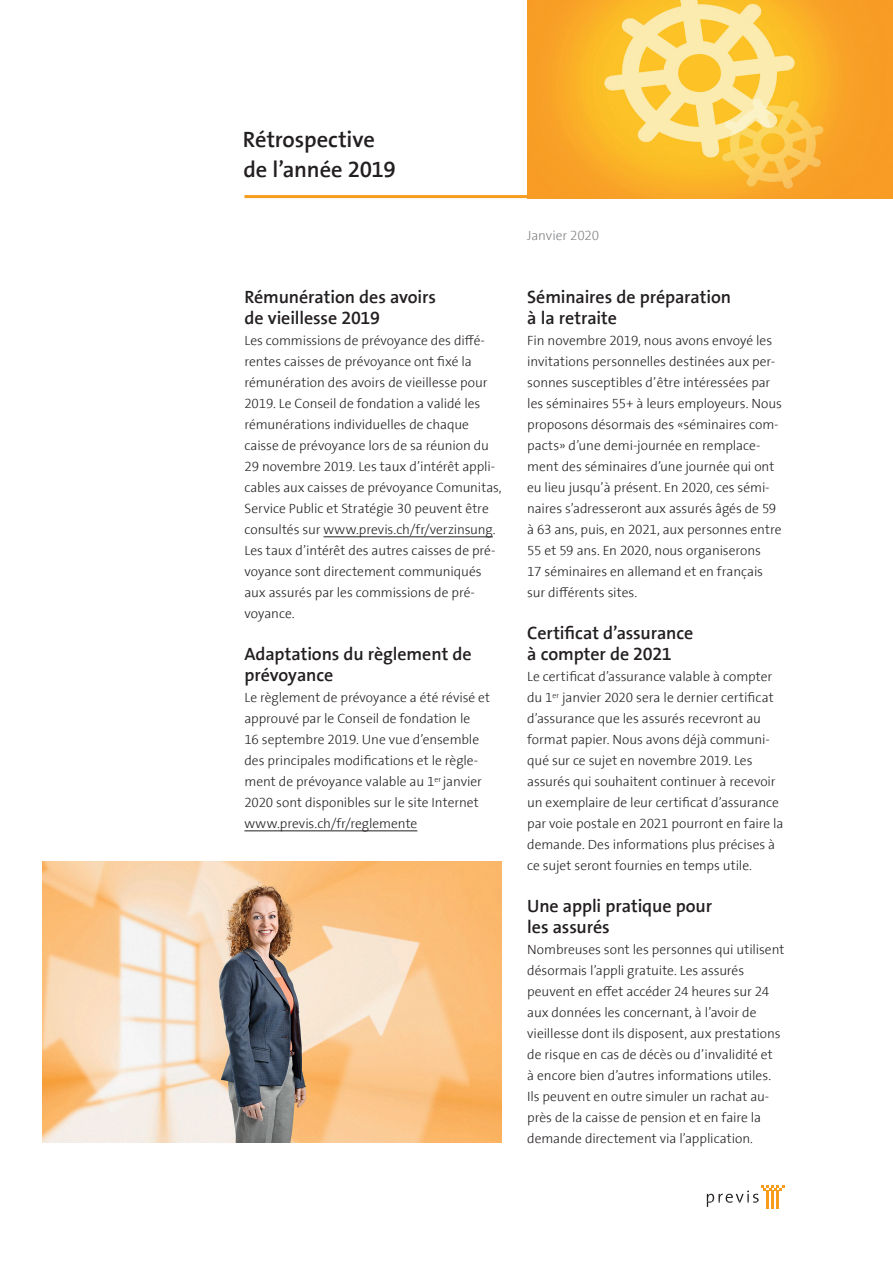
<style>
.page{position:relative;width:893px;height:1263px;background:#fff}
.page>*{position:absolute;margin:0;border:0;box-sizing:border-box;transform-origin:0 0}
.Haupttitel{font:300 22.5px "Previs The Sans";letter-spacing:-.01em;color:#231f20}
.Titel{font:300 18px/21px "Previs The Sans";letter-spacing:-.005em;color:#231f20}
.Lauftext{font:300 13.5px/21px "Previs The Sans";letter-spacing:-.005em;color:#231f20}
.Lauftext-2{font:300 13.5px "Previs The Sans";letter-spacing:-.01em;color:#808285}
</style>
<div class="page">
<hr style="left:323px;top:536px;width:170px;height:1px;background:#231f20">
<hr style="left:244px;top:830px;width:173px;height:1px;background:#231f20">
<svg style="left:707px;top:1185px;width:77px;height:23px"></svg>
<img style="left:42px;top:862px;width:460px;height:281px">
<img style="left:527px;top:0;width:366px;height:198px">
<hr style="left:244px;top:195px;width:283px;height:3px;background:#f89c1c">
<p class="Haupttitel" style="left:243px;top:128px;width:133px">Rétrospective</p>
<p class="Haupttitel" style="left:243px;top:158px;width:154px">de l’année 2019</p>
<p class="Titel" style="left:244px;top:287px;width:193px">Rémunération des avoirs de vieillesse 2019</p>
<p class="Lauftext" style="left:244px;top:331px;width:242px">Les commissions de prévoyance des diffé&shy;rentes caisses de prévoyance ont fixé la</p>
<p class="Lauftext" style="left:244px;top:373px;width:244px">rémunération des avoirs de vieillesse pour<br>2019. Le Conseil de fondation a validé les</p>
<p class="Lauftext" style="left:244px;top:415px;width:259px">rémunérations individuelles de chaque caisse de prévoyance lors de sa réunion du 29 novembre 2019. Les taux d’intérêt appli&shy;cables aux caisses de prévoyance Comunitas, Service Public et Stratégie 30 peuvent être consultés sur www.previs.ch/fr/verzinsung.<br>Les taux d’intérêt des autres caisses de pré&shy;voyance sont directement communiqués aux assurés par les commissions de pré&shy;voyance.</p>
<p class="Titel" style="left:244px;top:644px;width:229px">Adaptations du règlement de prévoyance</p>
<p class="Lauftext" style="left:244px;top:688px;width:247px">Le règlement de prévoyance a été révisé et approuvé par le Conseil de fondation le<br>16 septembre 2019. Une vue d’ensemble des principales modifications et le règle&shy;ment de prévoyance valable au 1<sup>er</sup> janvier</p>
<p class="Lauftext" style="left:244px;top:793px;width:236px">2020 sont disponibles sur le site Internet www.previs.ch/fr/reglemente</p>
<p class="Lauftext-2" style="left:527px;top:229px;width:73px">Janvier 2020</p>
<p class="Titel" style="left:527px;top:287px;width:205px">Séminaires de préparation à la retraite</p>
<p class="Lauftext" style="left:527px;top:331px;width:256px">Fin novembre 2019, nous avons envoyé les invitations personnelles destinées aux per&shy;sonnes susceptibles d’être intéressées par les séminaires 55+ à leurs employeurs. Nous proposons désormais des «séminaires com&shy;pacts» d’une demi-journée en remplace&shy;ment des séminaires d’une journée qui ont eu lieu jusqu’à présent. En 2020, ces sémi&shy;naires s’adresseront aux assurés âgés de 59 à 63 ans, puis, en 2021, aux personnes entre 55 et 59 ans. En 2020, nous organiserons<br>17 séminaires en allemand et en français</p>
<p class="Lauftext" style="left:527px;top:583px;width:111px">sur différents sites.</p>
<p class="Titel" style="left:527px;top:623px;width:168px">Certificat d’assurance à compter de 2021</p>
<p class="Lauftext" style="left:527px;top:667px;width:248px">Le certificat d’assurance valable à compter du 1<sup>er</sup> janvier 2020 sera le dernier certificat d’assurance que les assurés recevront au format papier. Nous avons déjà communi&shy;qué sur ce sujet en novembre 2019. Les</p>
<p class="Lauftext" style="left:527px;top:772px;width:258px">assurés qui souhaitent continuer à recevoir un exemplaire de leur certificat d’assurance par voie postale en 2021 pourront en faire la demande. Des informations plus précises à ce sujet seront fournies en temps utile.</p>
<p class="Titel" style="left:527px;top:896px;width:186px">Une appli pratique pour les assurés</p>
<p class="Lauftext" style="left:527px;top:940px;width:259px">Nombreuses sont les personnes qui utilisent désormais l’appli gratuite. Les assurés peuvent en effet accéder 24 heures sur 24 aux données les concernant, à l’avoir de vieillesse dont ils disposent, aux prestations de risque en cas de décès ou d’invalidité et</p>
<p class="Lauftext" style="left:527px;top:1066px;width:245px">à encore bien d’autres informations utiles.<br>Ils peuvent en outre simuler un rachat au&shy;près de la caisse de pension et en faire la</p>
<p class="Lauftext" style="left:527px;top:1129px;width:227px">demande directement via l’application.</p>
</div>
